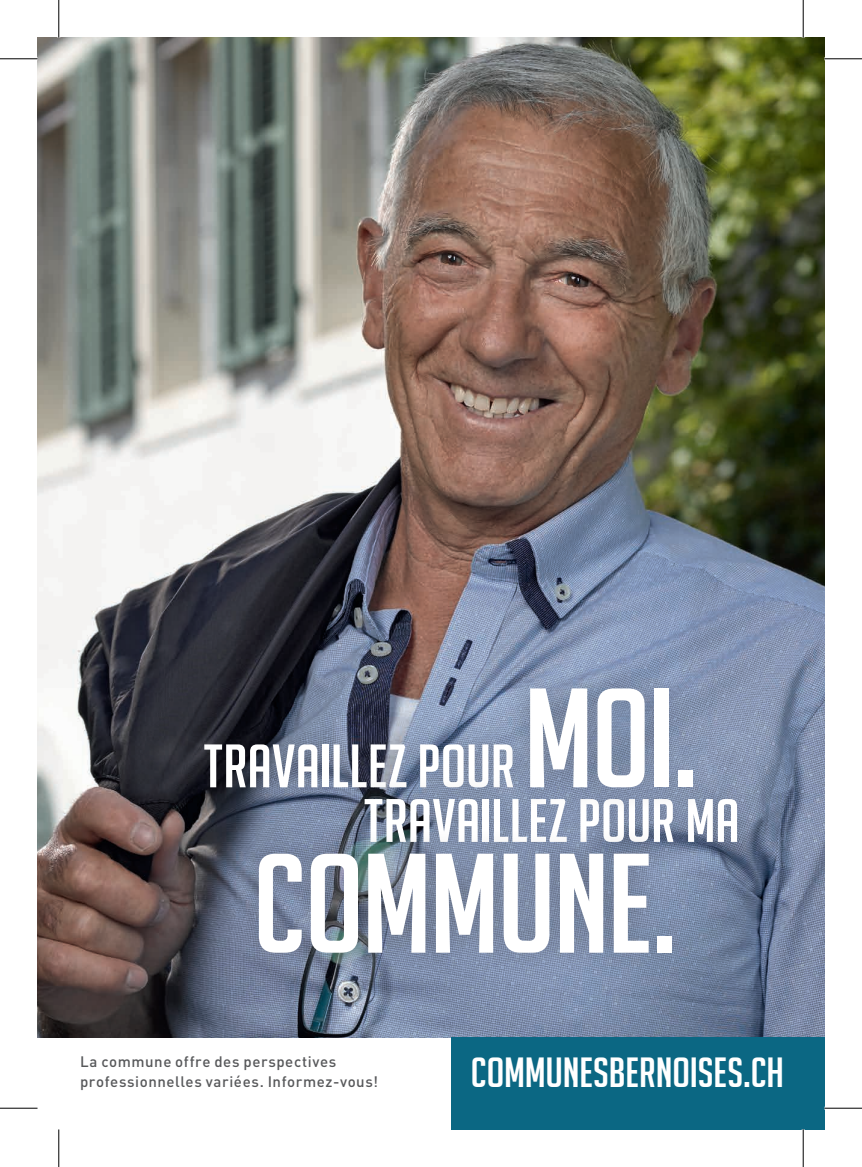
<style>
.page{position:relative;width:862px;height:1167px;background:#fff}
.page>*{position:absolute;margin:0;border:0;box-sizing:border-box;transform-origin:0 0}
.t1{font:137.75px/165.2px "Big Noodle Titling";letter-spacing:-.015em;color:#fff;text-align:right;scale:1.06 1}
.t2{font:59.75px/54.5px "Big Noodle Titling";letter-spacing:.005em;color:#fff;scale:1.06 1}
.t3{font:41px "Big Noodle Titling";color:#fff;scale:1.06 1}
.t4{font:500 15px/20px "DIN Pro";letter-spacing:.035em;color:#57585a}
</style>
<div class="page">
<img style="left:38px;top:38px;width:786px;height:999px">
<div style="left:178px;top:717px;width:362px;height:98px;background:#231f20;opacity:.3"></div>
<div style="left:339px;top:771px;width:425px;height:99px;background:#231f20;opacity:.3"></div>
<div style="left:502px;top:661px;width:218px;height:153px;background:#231f20;opacity:.3"></div>
<div style="left:231px;top:825px;width:468px;height:155px;background:#231f20;opacity:.3"></div>
<div style="left:451px;top:1037px;width:373px;height:92px;background:#0b6783"></div>
<hr style="left:0;top:58px;width:38px;height:1px;background:#000">
<hr style="left:824px;top:58px;width:38px;height:1px;background:#000">
<hr style="left:0;top:1107px;width:38px;height:1px;background:#000">
<hr style="left:824px;top:1107px;width:38px;height:1px;background:#000">
<hr style="left:58px;top:0;width:1px;height:37px;background:#000">
<hr style="left:58px;top:1129px;width:1px;height:37px;background:#000">
<hr style="left:802px;top:0;width:1px;height:37px;background:#000">
<hr style="left:802px;top:1129px;width:1px;height:37px;background:#000">
<h1 class="t1" style="left:253px;top:655px;width:421px">MOI.<br>COMMUNE.</h1>
<h2 class="t2" style="left:364px;top:738px;width:356px;text-indent:-160px">TRAVAILLEZ POUR<br>TRAVAILLEZ POUR MA</h2>
<p class="t4" style="left:80px;top:1050px;width:299px">La commune offre des perspectives professionnelles variées. Informez-vous!</p>
<h3 class="t3" style="left:470px;top:1050px;width:297px">COMMUNESBERNOISES.CH</h3>
<h3 class="t3" style="left:513px;top:1050px;width:218px">BER RG MEIND N</h3>
</div>
